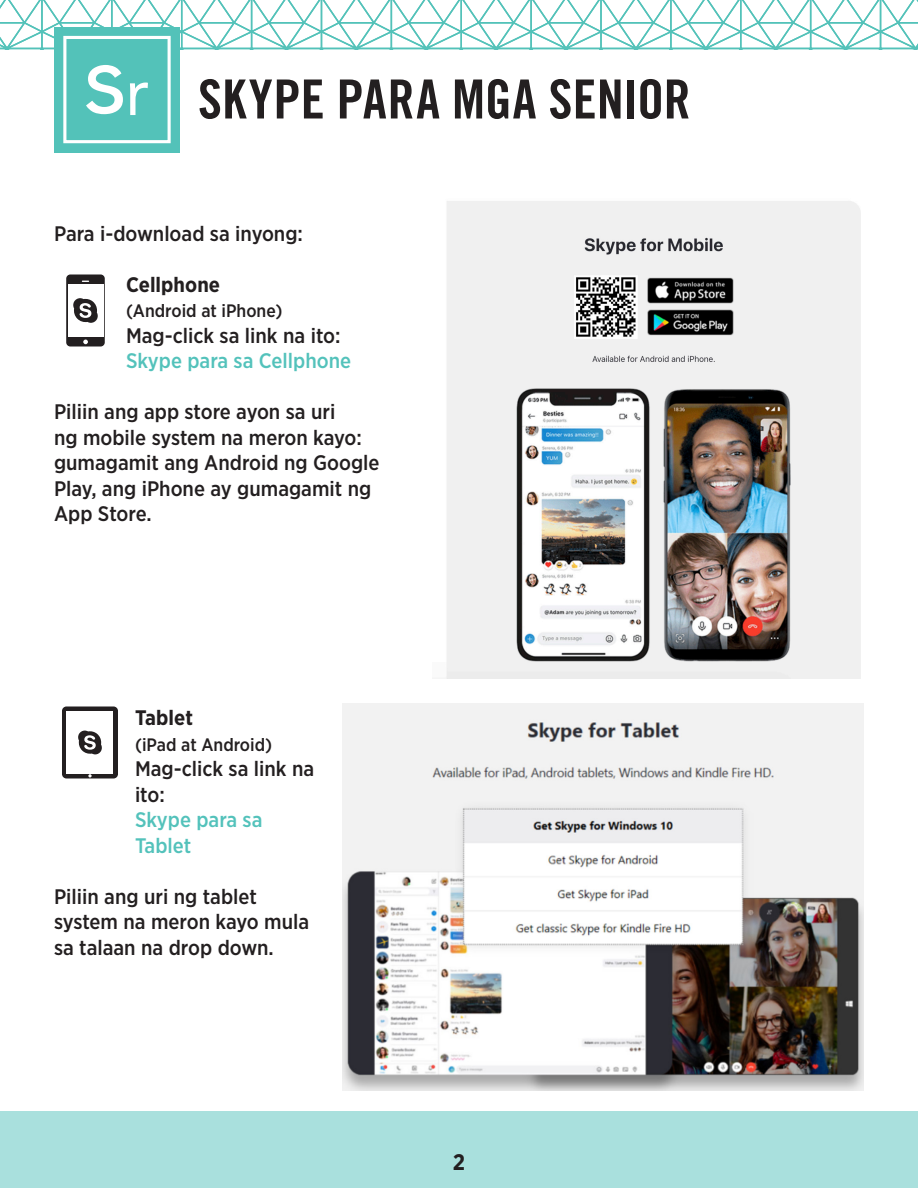
<style>
.page{position:relative;width:918px;height:1188px;background:#fff}
.page>*{position:absolute;margin:0;border:0;box-sizing:border-box;transform-origin:0 0}
.t1{font:54px "Trade Gothic LT Std Bd Cn 20";letter-spacing:.005em;color:#231f20}
.t2{font:700 22.5px "Gotham Narrow";color:#231f20}
.t3{font:500 21px/25.5px "Gotham Narrow";color:#231f20}
.t4{font:700 21px "Gotham Narrow";color:#231f20}
.t5{font:500 18px "Gotham Narrow";color:#231f20}
.s1{color:#53c2bb}
</style>
<div class="page">
<svg style="left:0;top:0;width:918px;height:50px"></svg>
<div style="left:0;top:1112px;width:918px;height:76px;background:#a9e0dd"></div>
<div style="left:54px;top:27px;width:126px;height:126px;background:#53c2b9"></div>
<svg style="left:86px;top:65px;width:37px;height:49px"></svg>
<svg style="left:130px;top:83px;width:18px;height:32px"></svg>
<div style="left:63px;top:36px;width:108px;height:107px;border:3px solid #fff"></div>
<svg style="left:66px;top:275px;width:39px;height:71px"></svg>
<svg style="left:62px;top:707px;width:56px;height:71px"></svg>
<img style="left:446px;top:201px;width:415px;height:478px">
<img style="left:342px;top:703px;width:522px;height:388px">
<h1 class="t1" style="left:198px;top:66px;width:494px">SKYPE PARA MGA SENIOR</h1>
<p class="t3" style="left:54px;top:220px;width:251px">Para i-download sa inyong:</p>
<p class="t4" style="left:126px;top:271px;width:96px">Cellphone</p>
<p class="t5" style="left:126px;top:299px;width:158px">(Android at iPhone)</p>
<p class="t3" style="left:126px;top:322px;width:227px">Mag-click sa link na ito:<br><span class="s1">Skype para sa Cellphone</span></p>
<p class="t3" style="left:54px;top:399px;width:327px">Piliin ang app store ayon sa uri<br>ng mobile system na meron kayo: gumagamit ang Android ng Google<br>Play, ang iPhone ay gumagamit ng<br>App Store.</p>
<p class="t4" style="left:135px;top:704px;width:59px">Tablet</p>
<p class="t5" style="left:135px;top:733px;width:139px">(iPad at Android)</p>
<p class="t3" style="left:135px;top:756px;width:181px">Mag-click sa link na ito:<br><span class="s1">Skype para sa<br>Tablet</span></p>
<p class="t3" style="left:54px;top:883px;width:257px">Piliin ang uri ng tablet system na meron kayo mula sa talaan na drop down.</p>
<p class="t2" style="left:453px;top:1148px;width:14px">2</p>
</div>
